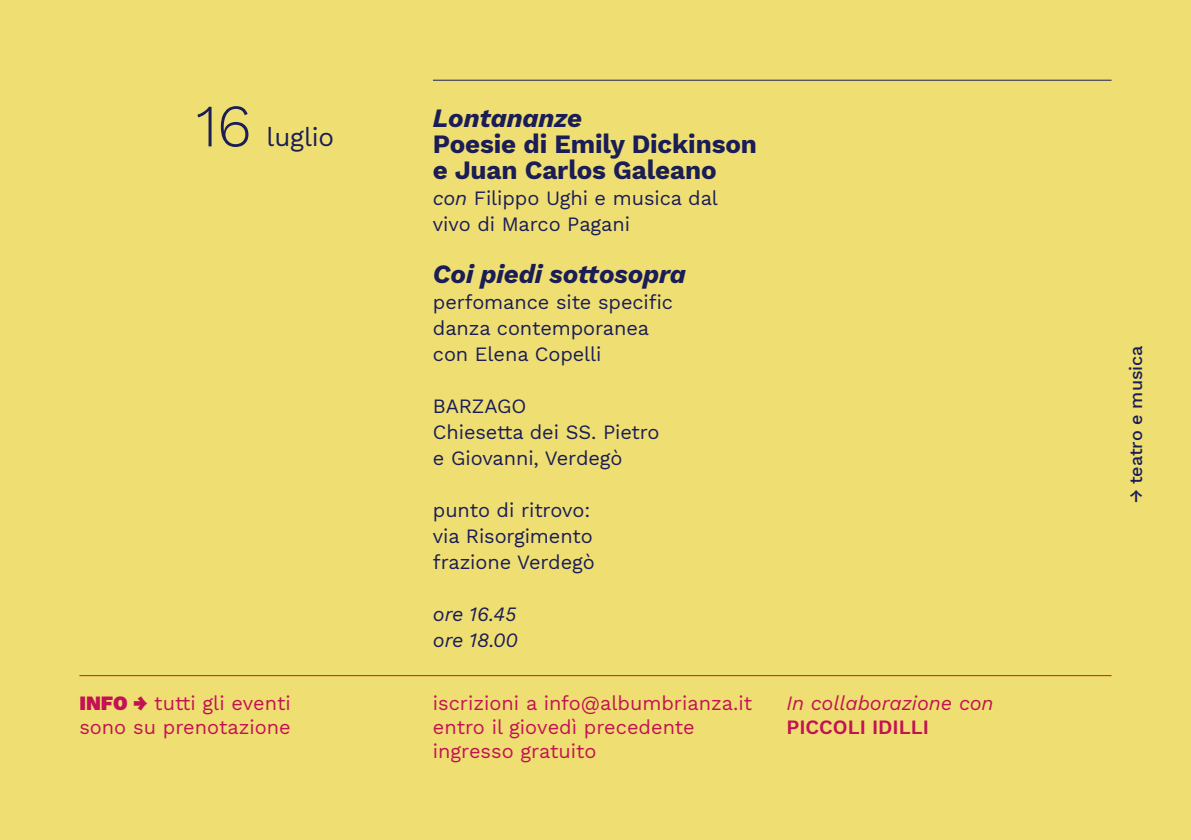
<style>
.page{position:relative;width:1191px;height:840px;background:#fff}
.page>*{position:absolute;margin:0;border:0;box-sizing:border-box;transform-origin:0 0}
.t1{font:300 60px "Work Sans";color:#1a1d56}
.t2{font:700 26px/26px "Work Sans";letter-spacing:-.005em;color:#1a1d56}
.t3{font:italic 700 26px "Work Sans";letter-spacing:-.005em;color:#1a1d56}
.t4{font:26px "Work Sans";letter-spacing:-.005em;color:#1a1d56}
.t5{font:20px/26px "Work Sans";letter-spacing:-.005em;color:#1a1d56}
.t6{font:20px/24px "Work Sans";color:#c31253}
.t7{font:italic 20px "Work Sans";color:#c31253}
.t8{font:italic 20px/26px "Work Sans";letter-spacing:-.005em;color:#1a1d56}
.t9{font:600 20px "Work Sans";color:#c31253}
.t10{font:500 18px "Work Sans";color:#1a1d56}
.s1{font-style:italic}
.s2{font-weight:900}
</style>
<div class="page">
<div style="left:0;top:0;width:1191px;height:839px;background:#efdf73"></div>
<hr style="left:433px;top:80px;width:678px;height:1px;background:#1a1d56">
<hr style="left:79px;top:675px;width:1032px;height:1px;background:#cd171a">
<h1 class="t1" style="left:196px;top:80px;width:57px">16</h1>
<h2 class="t4" style="left:266px;top:118px;width:69px">luglio</h2>
<h2 class="t3" style="left:433px;top:98px;width:151px">Lontananze</h2>
<h2 class="t2" style="left:433px;top:130px;width:325px">Poesie di Emily Dickinson e Juan Carlos Galeano</h2>
<p class="t5" style="left:433px;top:184px;width:287px"><span class="s1">con</span> Filippo Ughi e musica dal vivo di Marco Pagani</p>
<h2 class="t3" style="left:433px;top:254px;width:254px">Coi piedi sottosopra</h2>
<p class="t5" style="left:433px;top:288px;width:242px">perfomance site specific danza contemporanea con Elena Copelli</p>
<p class="t5" style="left:433px;top:392px;width:228px">BARZAGO<br>Chiesetta dei SS. Pietro e Giovanni, Verdegò</p>
<p class="t5" style="left:433px;top:496px;width:163px">punto di ritrovo: via Risorgimento frazione Verdegò</p>
<p class="t8" style="left:433px;top:600px;width:87px">ore 16.45 ore 18.00</p>
<p class="t6" style="left:79px;top:690px;width:213px"><span class="s2">INFO →</span> tutti gli eventi sono su prenotazione</p>
<p class="t6" style="left:433px;top:690px;width:321px">iscrizioni a info@albumbrianza.it entro il giovedì precedente ingresso gratuito</p>
<p class="t7" style="left:786px;top:687px;width:209px">In collaborazione con</p>
<p class="t9" style="left:786px;top:711px;width:144px">PICCOLI IDILLI</p>
<p class="t10" style="left:1122px;top:503px;width:159px;rotate:-90deg">→ teatro e musica</p>
</div>
